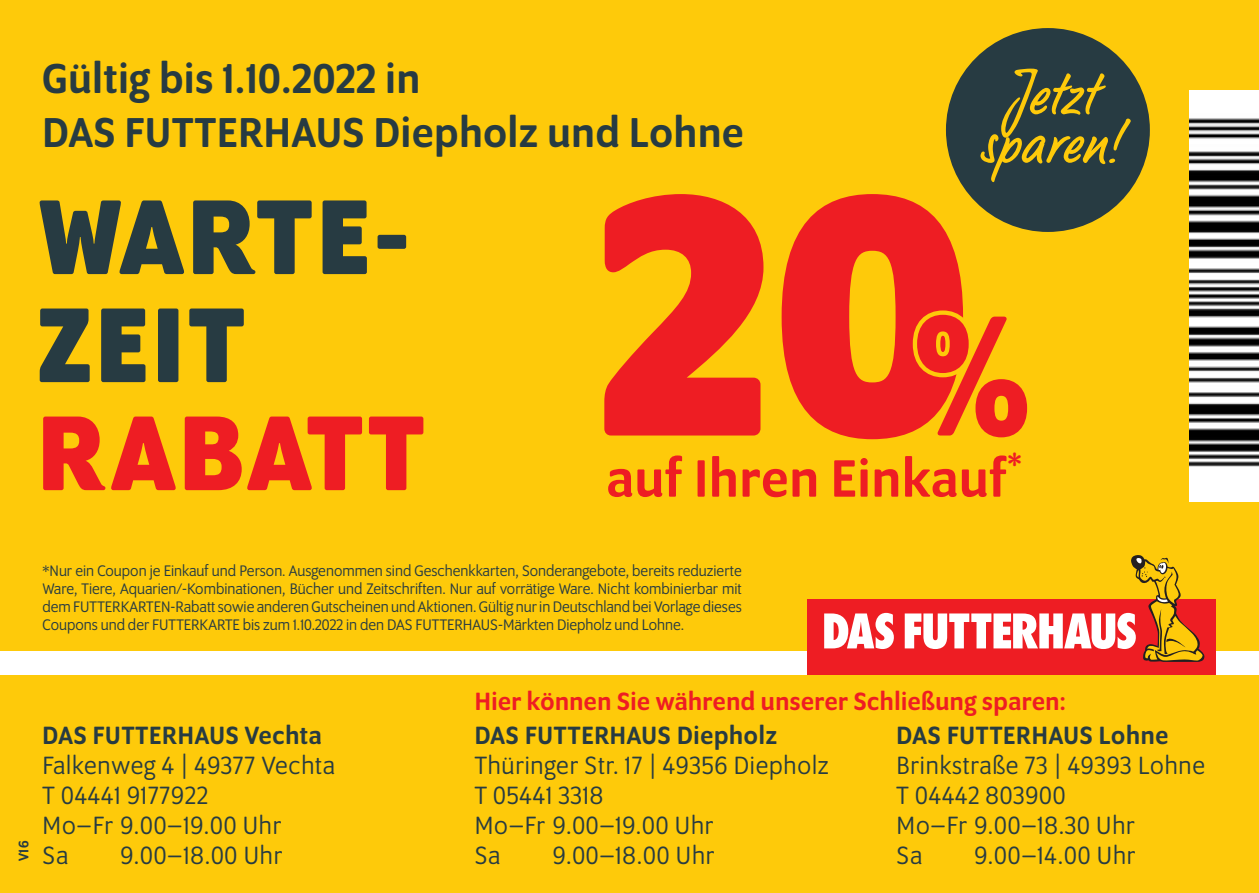
<style>
.page{position:relative;width:1259px;height:893px;background:#feca0a}
.page>*{position:absolute;margin:0;border:0;box-sizing:border-box;transform-origin:0 0}
.t1{font:700 370.8px "Program OT";color:#ee1d23}
.t2{font:700 114.9px/108px "Program OT";letter-spacing:.03em;color:#273b42}
.t3{font:700 114.9px "Program OT";letter-spacing:.03em;color:#ee1d23}
.t4{font:62.7px/48.3px "LP Bambus";letter-spacing:.02em;color:#feca0a;text-align:center}
.t5{font:500 56.7px "Program OT";letter-spacing:.02em;color:#ee1d23}
.t6{font:500 45px/54px "Program OT";letter-spacing:.02em;color:#273b42}
.t7{font:500 33px "Program OT";color:#ee1d23}
.t8{font:27px/30px "Program OT";letter-spacing:.03em;color:#273b42}
.t9{font:500 27px "Program OT";letter-spacing:.03em;color:#273b42}
.t10{font:500 27px "Program OT";letter-spacing:.02em;color:#ee1d23}
.t11{font:16.5px/18px "Program OT";color:#273b42;text-align:justify}
.t12{font:500 15px "Program OT";color:#273b42}
.s1{font-size:185.4px;color:#feca0a}
</style>
<div class="page">
<div style="left:0;top:651px;width:1259px;height:23px;background:#fff"></div>
<div style="left:807px;top:599px;width:409px;height:75px;background:#ee1d23"></div>
<svg style="left:824px;top:555px;width:380px;height:107px"></svg>
<img style="left:1189px;top:94px;width:70px;height:407px">
<div style="left:946px;top:28px;width:204px;height:204px;background:#273b42;border-radius:50%"></div>
<h3 class="t6" style="left:43px;top:51px;width:702px">Gültig bis 1.10.2022 in<br>DAS FUTTERHAUS Diepholz und Lohne</h3>
<h3 class="t4" style="left:979px;top:76px;width:139px">Jetzt sparen!</h3>
<h2 class="t2" style="left:37px;top:181px;width:374px">WARTE-<br>ZEIT</h2>
<h2 class="t3" style="left:37px;top:387px;width:389px">RABATT</h2>
<h1 class="t1" style="left:597px;top:103px;width:435px">2 0<span class="s1">%</span></h1>
<h3 class="t7" style="left:1007px;top:445px;width:15px">*</h3>
<h3 class="t5" style="left:606px;top:446px;width:401px">auf Ihren Einkauf</h3>
<p class="t11" style="left:43px;top:561px;width:701px">*Nur ein Coupon je Einkauf und Person. Ausgenommen sind Geschenkkarten, Sonderangebote, bereits reduzierte Ware, Tiere, Aquarien/-Kombinationen, Bücher und Zeitschriften. Nur auf vorrätige Ware. Nicht kombinierbar mit dem FUTTERKARTEN-Rabatt sowie anderen Gutscheinen und Aktionen. Gültig nur in Deutschland bei Vorlage dieses Coupons und der FUTTERKARTE bis zum 1.10.2022 in den DAS FUTTERHAUS-Märkten Diepholz und Lohne.</p>
<p class="t12" style="left:15px;top:861px;width:22px;rotate:-90deg">V16</p>
<h3 class="t9" style="left:43px;top:720px;width:281px">DAS FUTTERHAUS Vechta</h3>
<h3 class="t8" style="left:43px;top:750px;width:294px">Falkenweg 4 | 49377 Vechta<br>T 04441 9177922<br>Mo–Fr 9.00–19.00 Uhr<br>Sa</h3>
<h3 class="t8" style="left:121px;top:840px;width:163px">9.00–18.00 Uhr</h3>
<h3 class="t10" style="left:475px;top:686px;width:593px">Hier können Sie während unserer Schließung sparen:</h3>
<h3 class="t9" style="left:475px;top:720px;width:304px">DAS FUTTERHAUS Diepholz</h3>
<h3 class="t8" style="left:475px;top:750px;width:356px">Thüringer Str. 17 | 49356 Diepholz<br>T 05441 3318<br>Mo–Fr 9.00–19.00 Uhr<br>Sa</h3>
<h3 class="t9" style="left:896px;top:720px;width:273px">DAS FUTTERHAUS Lohne</h3>
<h3 class="t8" style="left:896px;top:750px;width:310px">Brinkstraße 73 | 49393 Lohne<br>T 04442 803900<br>Mo–Fr 9.00–18.30 Uhr<br>Sa</h3>
<h3 class="t8" style="left:553px;top:840px;width:163px">9.00–18.00 Uhr</h3>
<h3 class="t8" style="left:974px;top:840px;width:162px">9.00–14.00 Uhr</h3>
</div>
